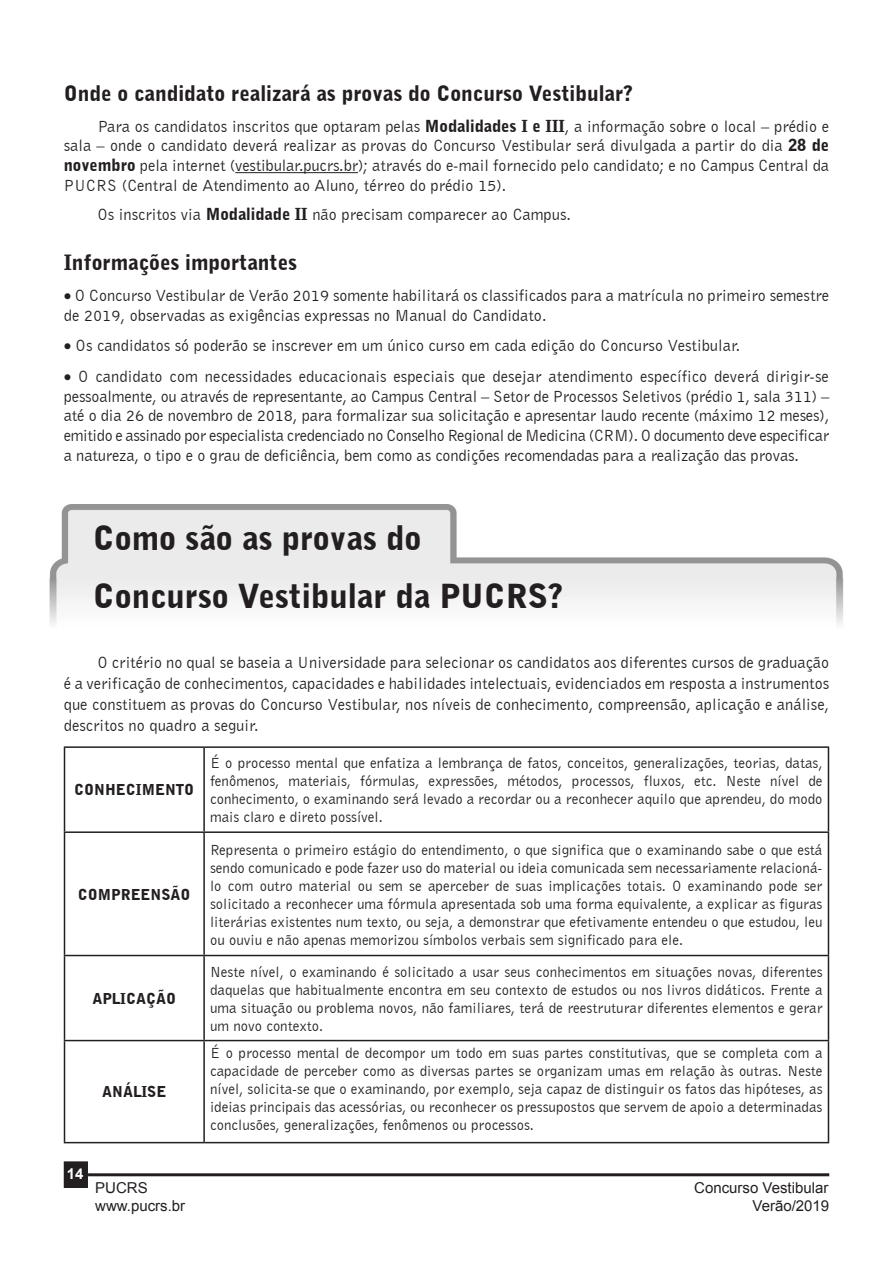
<style>
.page{position:relative;width:893px;height:1263px;background:#fff}
.page>*{position:absolute;margin:0;border:0;box-sizing:border-box;transform-origin:0 0}
.t1{font:900 33px "Bell Gothic BT";color:#231f20}
.t2{font:900 21px "Bell Gothic BT";color:#231f20}
.t3{font:16.5px/19.8px "Bell Gothic BT";color:#231f20;text-align:justify}
.t4{font:15px/18px "Bell Gothic BT";color:#231f20;text-align:justify}
.t5{font:15px "Arial";color:#231f20}
.t6{font:900 15px "Bell Gothic BT";color:#231f20}
.t7{font:700 15px "Arial";color:#fff}
.s1{font-weight:900}
</style>
<div class="page">
<div style="left:64px;top:1162px;width:23px;height:25px;background:#231f20"></div>
<div style="left:64px;top:1161px;width:24px;height:27px;border:2px solid #231f20"></div>
<hr style="left:88px;top:1173px;width:741px;height:3px;background:#231f20">
<img style="left:49px;top:504px;width:795px;height:120px">
<hr style="left:235px;top:172px;width:123px;height:1px;background:#231f20">
<hr style="left:64px;top:746px;width:140px;height:2px;background:#231f20">
<hr style="left:64px;top:748px;width:1px;height:83px;background:#231f20">
<hr style="left:204px;top:746px;width:625px;height:2px;background:#231f20">
<hr style="left:203px;top:748px;width:2px;height:83px;background:#231f20">
<hr style="left:828px;top:748px;width:1px;height:83px;background:#231f20">
<hr style="left:64px;top:831px;width:140px;height:2px;background:#231f20">
<hr style="left:64px;top:833px;width:1px;height:122px;background:#231f20">
<hr style="left:204px;top:831px;width:625px;height:2px;background:#231f20">
<hr style="left:203px;top:833px;width:2px;height:122px;background:#231f20">
<hr style="left:828px;top:833px;width:1px;height:122px;background:#231f20">
<hr style="left:64px;top:955px;width:140px;height:1px;background:#231f20">
<hr style="left:64px;top:956px;width:1px;height:84px;background:#231f20">
<hr style="left:204px;top:955px;width:625px;height:1px;background:#231f20">
<hr style="left:203px;top:956px;width:2px;height:84px;background:#231f20">
<hr style="left:828px;top:956px;width:1px;height:84px;background:#231f20">
<hr style="left:64px;top:1040px;width:140px;height:1px;background:#231f20">
<hr style="left:64px;top:1041px;width:1px;height:101px;background:#231f20">
<hr style="left:204px;top:1040px;width:625px;height:1px;background:#231f20">
<hr style="left:203px;top:1041px;width:2px;height:101px;background:#231f20">
<hr style="left:828px;top:1041px;width:1px;height:101px;background:#231f20">
<hr style="left:64px;top:1142px;width:140px;height:1px;background:#231f20">
<hr style="left:204px;top:1142px;width:625px;height:1px;background:#231f20">
<p class="t2" style="left:64px;top:80px;width:570px">Onde o candidato realizará as provas do Concurso Vestibular?</p>
<p class="t3" style="left:64px;top:116px;width:767px;text-indent:34px">Para os candidatos inscritos que optaram pelas <span class="s1">Modalidades I e III</span>, a informação sobre o local – prédio e sala – onde o candidato deverá realizar as provas do Concurso Vestibular será divulgada a partir do dia <span class="s1">28 de novembro</span> pela internet (vestibular.pucrs.br); através do e-mail fornecido pelo candidato; e no Campus Central da PUCRS (Central de Atendimento ao Aluno, térreo do prédio 15).</p>
<p class="t3" style="left:98px;top:204px;width:475px">Os inscritos via <span class="s1">Modalidade II</span> não precisam comparecer ao Campus.</p>
<p class="t2" style="left:64px;top:250px;width:235px">Informações importantes</p>
<p class="t3" style="left:64px;top:285px;width:767px">• O Concurso Vestibular de Verão 2019 somente habilitará os classificados para a matrícula no primeiro semestre de 2019, observadas as exigências expressas no Manual do Candidato.</p>
<p class="t3" style="left:64px;top:335px;width:678px">• Os candidatos só poderão se inscrever em um único curso em cada edição do Concurso Vestibular.</p>
<p class="t3" style="left:64px;top:366px;width:767px">• O candidato com necessidades educacionais especiais que desejar atendimento específico deverá dirigir-se pessoalmente, ou através de representante, ao Campus Central – Setor de Processos Seletivos (prédio 1, sala 311) – até o dia 26 de novembro de 2018, para formalizar sua solicitação e apresentar laudo recente (máximo 12 meses), emitido e assinado por especialista credenciado no Conselho Regional de Medicina (CRM). O documento deve especificar a natureza, o tipo e o grau de deficiência, bem como as condições recomendadas para a realização das provas.</p>
<p class="t1" style="left:93px;top:518px;width:330px">Como são as provas do</p>
<p class="t1" style="left:93px;top:575px;width:472px">Concurso Vestibular da PUCRS?</p>
<p class="t3" style="left:64px;top:652px;width:767px;line-height:21px;text-indent:34px">O critério no qual se baseia a Universidade para selecionar os candidatos aos diferentes cursos de graduação é a verificação de conhecimentos, capacidades e habilidades intelectuais, evidenciados em resposta a instrumentos que constituem as provas do Concurso Vestibular, nos níveis de conhecimento, compreensão, aplicação e análise, descritos no quadro a seguir.</p>
<p class="t6" style="left:74px;top:780px;width:122px">CONHECIMENTO</p>
<p class="t6" style="left:78px;top:885px;width:114px">COMPREENSÃO</p>
<p class="t6" style="left:92px;top:989px;width:85px">APLICAÇÃO</p>
<p class="t6" style="left:102px;top:1082px;width:66px">ANÁLISE</p>
<p class="t7" style="left:67px;top:1164px;width:18px">14</p>
<p class="t4" style="left:210px;top:754px;width:614px">É o processo mental que enfatiza a lembrança de fatos, conceitos, generalizações, teorias, datas, fenômenos, materiais, fórmulas, expressões, métodos, processos, fluxos, etc. Neste nível de conhecimento, o examinando será levado a recordar ou a reconhecer aquilo que aprendeu, do modo mais claro e direto possível.</p>
<p class="t4" style="left:210px;top:840px;width:614px">Representa o primeiro estágio do entendimento, o que significa que o examinando sabe o que está sendo comunicado e pode fazer uso do material ou ideia comunicada sem necessariamente relacioná&shy;lo com outro material ou sem se aperceber de suas implicações totais. O examinando pode ser solicitado a reconhecer uma fórmula apresentada sob uma forma equivalente, a explicar as figuras literárias existentes num texto, ou seja, a demonstrar que efetivamente entendeu o que estudou, leu ou ouviu e não apenas memorizou símbolos verbais sem significado para ele.</p>
<p class="t4" style="left:210px;top:962px;width:614px">Neste nível, o examinando é solicitado a usar seus conhecimentos em situações novas, diferentes daquelas que habitualmente encontra em seu contexto de estudos ou nos livros didáticos. Frente a uma situação ou problema novos, não familiares, terá de reestruturar diferentes elementos e gerar um novo contexto.</p>
<p class="t4" style="left:210px;top:1043px;width:614px">É o processo mental de decompor um todo em suas partes constitutivas, que se completa com a capacidade de perceber como as diversas partes se organizam umas em relação às outras. Neste nível, solicita-se que o examinando, por exemplo, seja capaz de distinguir os fatos das hipóteses, as ideias principais das acessórias, ou reconhecer os pressupostos que servem de apoio a determinadas conclusões, generalizações, fenômenos ou processos.</p>
<p class="t5" style="left:95px;top:1178px;width:54px">PUCRS</p>
<p class="t5" style="left:694px;top:1178px;width:136px">Concurso Vestibular</p>
<p class="t5" style="left:95px;top:1196px;width:92px">www.pucrs.br</p>
<p class="t5" style="left:753px;top:1196px;width:78px">Verão/2019</p>
</div>
